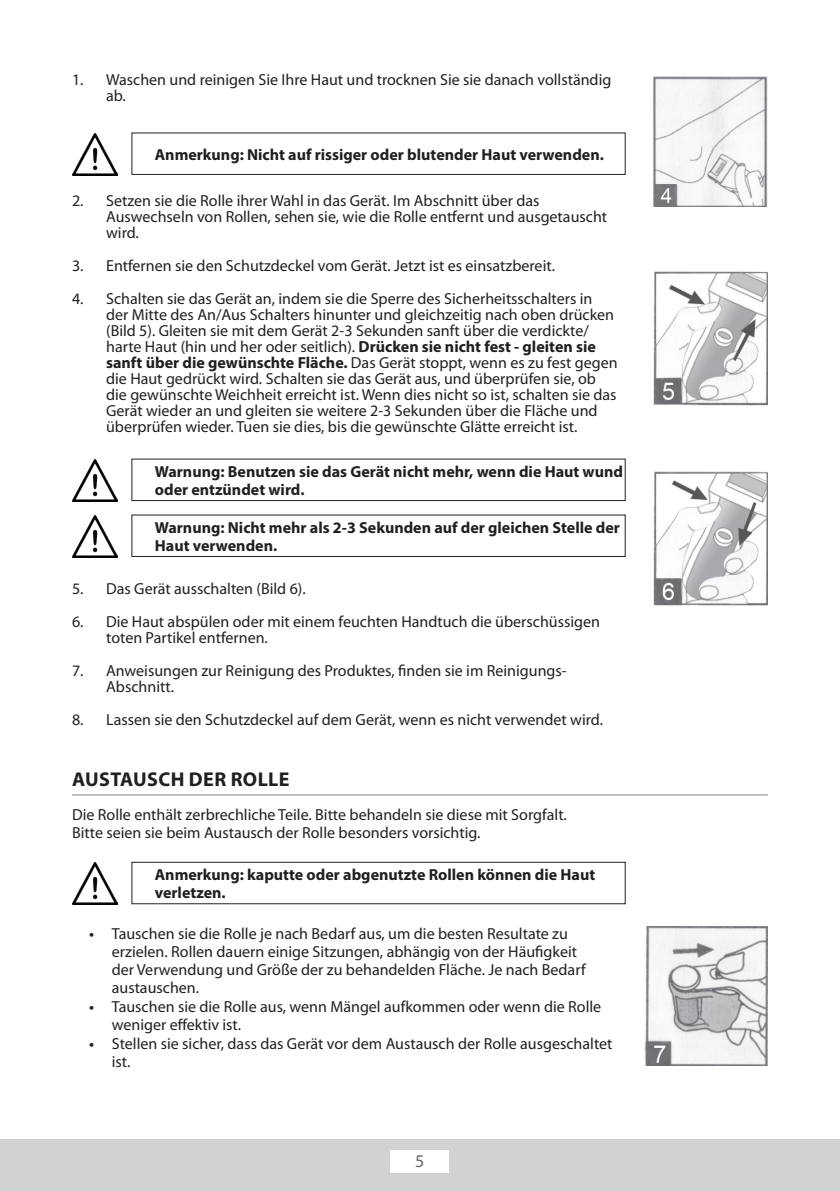
<style>
.page{position:relative;width:840px;height:1191px;background:#fff}
.page>*{position:absolute;margin:0;border:0;box-sizing:border-box;transform-origin:0 0}
.t1{font:700 20px "Myriad Pro";letter-spacing:.02em;color:#231f20}
.t2{font:18px "Myriad Pro";color:#656568}
.t3{font:16px/16px "Myriad Pro";color:#231f20}
.t4{font:700 16px/18px "Myriad Pro";color:#231f20}
.s1{font-weight:700}
.s2{font-weight:600}
</style>
<div class="page">
<div style="left:0;top:1140px;width:839px;height:51px;background:#d1d2d4"></div>
<div style="left:390px;top:1150px;width:59px;height:22px;background:#fff"></div>
<img style="left:653px;top:76px;width:114px;height:131px">
<img style="left:653px;top:271px;width:114px;height:135px">
<img style="left:653px;top:471px;width:114px;height:135px">
<img style="left:644px;top:926px;width:123px;height:139px">
<img style="left:72px;top:133px;width:45px;height:42px">
<img style="left:72px;top:459px;width:45px;height:42px">
<img style="left:72px;top:862px;width:45px;height:42px">
<img style="left:72px;top:515px;width:45px;height:42px">
<div style="left:132px;top:133px;width:493px;height:42px;border:1px solid #231f20"></div>
<div style="left:132px;top:459px;width:493px;height:42px;border:1px solid #231f20"></div>
<div style="left:132px;top:862px;width:493px;height:42px;border:1px solid #231f20"></div>
<div style="left:132px;top:515px;width:493px;height:42px;border:1px solid #231f20"></div>
<hr style="left:72px;top:794px;width:695px;height:1px;background:#aaabaf">
<p class="t3" style="left:106px;top:72px;width:506px;text-indent:-34px">1. Waschen und reinigen Sie Ihre Haut und trocknen Sie sie danach vollständig ab.</p>
<p class="t4" style="left:155px;top:145px;width:450px">Anmerkung: Nicht auf rissiger oder blutender Haut verwenden.</p>
<p class="t3" style="left:106px;top:193px;width:502px;text-indent:-34px">2. Setzen sie die Rolle ihrer Wahl in das Gerät. Im Abschnitt über das<br>Auswechseln von Rollen, sehen sie, wie die Rolle entfernt und ausgetauscht wird.</p>
<p class="t3" style="left:72px;top:258px;width:484px">3. Entfernen sie den Schutzdeckel vom Gerät. Jetzt ist es einsatzbereit.</p>
<p class="t3" style="left:106px;top:291px;width:512px;text-indent:-34px">4. Schalten sie das Gerät an, indem sie die Sperre des Sicherheitsschalters in der Mitte des An/Aus Schalters hinunter und gleichzeitig nach oben drücken (Bild 5). Gleiten sie mit dem Gerät 2-3 Sekunden sanft über die verdickte/ harte Haut (hin und her oder seitlich). <span class="s1">Drücken sie nicht fest - gleiten sie sanft über die gewünschte Fläche.</span> Das Gerät stoppt, wenn es zu fest gegen die Haut gedrückt wird. Schalten sie das Gerät aus, und überprüfen sie, ob die gewünschte Weichheit erreicht ist. Wenn dies nicht so ist, schalten sie das Gerät wieder an und gleiten sie weitere 2-3 Sekunden über die Fläche und überprüfen wieder. Tuen sie dies, bis die gewünschte Glätte erreicht ist.</p>
<p class="t4" style="left:155px;top:462px;width:469px">Warnung: Benutzen sie das Gerät nicht mehr, wenn die Haut wund oder entzündet wird.</p>
<p class="t4" style="left:155px;top:518px;width:466px">Warnung: Nicht mehr als 2-3 Sekunden auf der gleichen Stelle der<br>Haut verwenden.</p>
<p class="t3" style="left:72px;top:581px;width:235px">5. Das Gerät ausschalten (Bild 6).</p>
<p class="t3" style="left:106px;top:614px;width:495px;text-indent:-34px">6. Die Haut abspülen oder mit einem feuchten Handtuch die überschüssigen toten Partikel entfernen.</p>
<p class="t3" style="left:106px;top:663px;width:462px;text-indent:-34px">7. Anweisungen zur Reinigung des Produktes, finden sie im Reinigungs-<br>Abschnitt.</p>
<p class="t3" style="left:72px;top:712px;width:532px">8. Lassen sie den Schutzdeckel auf dem Gerät, wenn es nicht verwendet wird.</p>
<p class="t1" style="left:72px;top:766px;width:219px">AUSTAUSCH DER ROLLE</p>
<p class="t3" style="left:72px;top:806px;width:496px;line-height:18px">Die Rolle enthält zerbrechliche Teile. Bitte behandeln sie diese mit Sorgfalt.<br>Bitte seien sie beim Austausch der Rolle besonders vorsichtig.</p>
<p class="t4" style="left:155px;top:865px;width:441px">Anmerkung: kaputte oder abgenutzte Rollen können die Haut verletzen.</p>
<p class="t3" style="left:112px;top:924px;width:475px;line-height:18px;text-indent:-23px"><span class="s2">•</span> Tauschen sie die Rolle je nach Bedarf aus, um die besten Resultate zu erzielen. Rollen dauern einige Sitzungen, abhängig von der Häufigkeit der Verwendung und Größe der zu behandelden Fläche. Je nach Bedarf austauschen.</p>
<p class="t3" style="left:112px;top:997px;width:490px;line-height:18px;text-indent:-23px"><span class="s2">•</span> Tauschen sie die Rolle aus, wenn Mängel aufkommen oder wenn die Rolle weniger effektiv ist.</p>
<p class="t3" style="left:112px;top:1035px;width:502px;line-height:18px;text-indent:-23px"><span class="s2">•</span> Stellen sie sicher, dass das Gerät vor dem Austausch der Rolle ausgeschaltet ist.</p>
<p class="t2" style="left:415px;top:1151px;width:11px">5</p>
</div>
